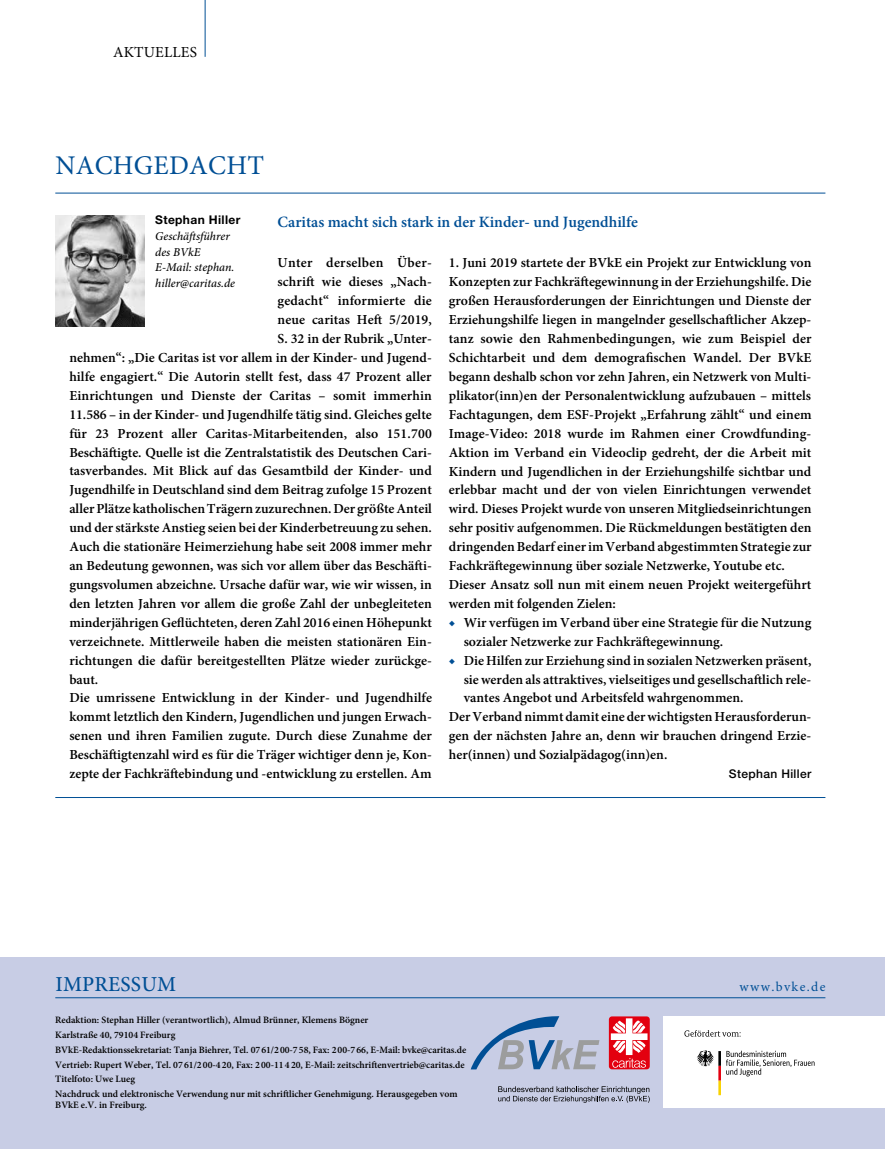
<style>
.page{position:relative;width:885px;height:1149px;background:#fff}
.page>*{position:absolute;margin:0;border:0;box-sizing:border-box;transform-origin:0 0}
.t1{font:27px "Minion Pro";letter-spacing:.01em;color:#004f95}
.t2{font:500 21.3px "Minion Pro";letter-spacing:.01em;color:#004f95}
.t3{font:600 15.75px "Minion Pro";color:#004f95}
.t4{font:15.3px "Minion Pro";letter-spacing:.01em;color:#000}
.t5{font:600 13.8px/18.9px "Minion Pro";color:#000}
.t6{font:600 13.8px "Minion Pro";letter-spacing:.02em;color:#000}
.t7{font:13.5px "Minion Pro";letter-spacing:.1em;color:#004f95}
.t8{font:italic 500 12px/15.8px "Minion Pro";color:#000}
.t9{font:500 12px "Helvetica Neue LT Std";letter-spacing:.03em;color:#000}
.t10{font:700 12px "Helvetica Neue LT Std";letter-spacing:.03em;color:#000}
.t11{font:600 9.75px/14.7px "Minion Pro";color:#000}
.s1{color:#004f95}
</style>
<div class="page">
<hr style="left:205px;top:0;width:1px;height:57px;background:#004f95">
<div style="left:0;top:957px;width:884px;height:191px;background:#c8cde5"></div>
<hr style="left:55px;top:996px;width:770px;height:1px;background:#004f95">
<svg style="left:471px;top:1016px;width:128px;height:53px"></svg>
<svg style="left:608px;top:1016px;width:41px;height:52px;background:#ed6d76"></svg>
<svg style="left:498px;top:1086px;width:151px;height:16px"></svg>
<div style="left:663px;top:1015px;width:221px;height:92px;background:#fff"></div>
<svg style="left:726px;top:1050px;width:88px;height:26px"></svg>
<svg style="left:697px;top:1050px;width:23px;height:44px"></svg>
<svg style="left:684px;top:1030px;width:56px;height:6px"></svg>
<hr style="left:55px;top:193px;width:770px;height:1px;background:#004f95">
<img style="left:55px;top:215px;width:90px;height:111px">
<hr style="left:55px;top:796px;width:770px;height:1px;background:#004f95">
<p class="t4" style="left:113px;top:42px;width:85px">AKTUELLES</p>
<h1 class="t1" style="left:55px;top:147px;width:210px">NACHGEDACHT</h1>
<p class="t10" style="left:155px;top:212px;width:87px">Stephan Hiller</p>
<p class="t8" style="left:155px;top:228px;width:81px">Geschäftsführer des BVkE<br>E-Mail: stephan. hiller@caritas.de</p>
<p class="t3" style="left:277px;top:210px;width:362px">Caritas macht sich stark in der Kinder- und Jugendhilfe</p>
<p class="t6" style="left:277px;top:253px;width:156px">Unter derselben Über-</p>
<p class="t5" style="left:277px;top:272px;width:154px">schrift wie dieses „Nach-</p>
<p class="t5" style="left:277px;top:291px;width:156px">gedacht“ informierte die</p>
<p class="t5" style="left:277px;top:310px;width:156px">neue caritas Heft 5/2019,</p>
<p class="t5" style="left:277px;top:329px;width:156px">S. 32 in der Rubrik „Unter-</p>
<p class="t5" style="left:69px;top:348px;width:364px">nehmen“: „Die Caritas ist vor allem in der Kinder- und Jugend-</p>
<p class="t5" style="left:69px;top:367px;width:364px">hilfe engagiert.“ Die Autorin stellt fest, dass 47 Prozent aller</p>
<p class="t5" style="left:69px;top:386px;width:364px">Einrichtungen und Dienste der Caritas – somit immerhin</p>
<p class="t5" style="left:69px;top:404px;width:364px">11.586 – in der Kinder- und Jugendhilfe tätig sind. Gleiches gelte</p>
<p class="t5" style="left:69px;top:423px;width:364px">für 23 Prozent aller Caritas-Mitarbeitenden, also 151.700</p>
<p class="t5" style="left:69px;top:442px;width:364px">Beschäftigte. Quelle ist die Zentralstatistik des Deutschen Cari-</p>
<p class="t5" style="left:69px;top:461px;width:364px">tasverbandes. Mit Blick auf das Gesamtbild der Kinder- und</p>
<p class="t5" style="left:69px;top:480px;width:364px">Jugendhilfe in Deutschland sind dem Beitrag zufolge 15 Prozent</p>
<p class="t5" style="left:69px;top:499px;width:364px">aller Plätze katholischen Trägern zuzurechnen. Der größte Anteil</p>
<p class="t5" style="left:69px;top:518px;width:364px">und der stärkste Anstieg seien bei der Kinderbetreuung zu sehen.</p>
<p class="t5" style="left:69px;top:537px;width:364px">Auch die stationäre Heimerziehung habe seit 2008 immer mehr</p>
<p class="t5" style="left:69px;top:556px;width:364px">an Bedeutung gewonnen, was sich vor allem über das Beschäfti-</p>
<p class="t5" style="left:69px;top:575px;width:364px">gungsvolumen abzeichne. Ursache dafür war, wie wir wissen, in</p>
<p class="t5" style="left:69px;top:593px;width:364px">den letzten Jahren vor allem die große Zahl der unbegleiteten</p>
<p class="t5" style="left:69px;top:612px;width:364px">minderjährigen Geflüchteten, deren Zahl 2016 einen Höhepunkt</p>
<p class="t5" style="left:69px;top:631px;width:364px">verzeichnete. Mittlerweile haben die meisten stationären Ein-</p>
<p class="t5" style="left:69px;top:650px;width:364px">richtungen die dafür bereitgestellten Plätze wieder zurückge-</p>
<p class="t5" style="left:69px;top:669px;width:30px">baut.</p>
<p class="t5" style="left:69px;top:688px;width:364px">Die umrissene Entwicklung in der Kinder- und Jugendhilfe</p>
<p class="t5" style="left:69px;top:707px;width:364px">kommt letztlich den Kindern, Jugendlichen und jungen Erwach-</p>
<p class="t5" style="left:69px;top:726px;width:364px">senen und ihren Familien zugute. Durch diese Zunahme der</p>
<p class="t5" style="left:69px;top:745px;width:364px">Beschäftigtenzahl wird es für die Träger wichtiger denn je, Kon-</p>
<p class="t5" style="left:69px;top:764px;width:364px">zepte der Fachkräftebindung und -entwicklung zu erstellen. Am</p>
<p class="t5" style="left:449px;top:253px;width:364px">1. Juni 2019 startete der BVkE ein Projekt zur Entwicklung von Konzepten zur Fachkräftegewinnung in der Erziehungshilfe. Die großen Herausforderungen der Einrichtungen und Dienste der Erziehungshilfe liegen in mangelnder gesellschaftlicher Akzep&shy;tanz sowie den Rahmenbedingungen, wie zum Beispiel der Schichtarbeit und dem demografischen Wandel. Der BVkE begann deshalb schon vor zehn Jahren, ein Netzwerk von Multi&shy;plikator(inn)en der Personalentwicklung aufzubauen – mittels Fachtagungen, dem ESF-Projekt „Erfahrung zählt“ und einem Image-Video: 2018 wurde im Rahmen einer Crowdfunding-Aktion im Verband ein Videoclip gedreht, der die Arbeit mit Kindern und Jugendlichen in der Erziehungshilfe sichtbar und erlebbar macht und der von vielen Einrichtungen verwendet wird. Dieses Projekt wurde von unseren Mitgliedseinrichtungen sehr positiv aufgenommen. Die Rückmeldungen bestätigten den dringenden Bedarf einer im Verband abgestimmten Strategie zur Fachkräftegewinnung über soziale Netzwerke, Youtube etc.<br>Dieser Ansatz soll nun mit einem neuen Projekt weitergeführt werden mit folgenden Zielen:</p>
<p class="t5" style="left:463px;top:612px;width:349px;text-indent:-15px"><span class="s1">◆</span> Wir verfügen im Verband über eine Strategie für die Nutzung sozialer Netzwerke zur Fachkräftegewinnung.</p>
<p class="t5" style="left:449px;top:650px;width:364px"><span class="s1">◆</span> Die Hilfen zur Erziehung sind in sozialen Netzwerken präsent,</p>
<p class="t5" style="left:463px;top:669px;width:349px">sie werden als attraktives, vielseitiges und gesellschaftlich rele-</p>
<p class="t5" style="left:463px;top:688px;width:281px">vantes Angebot und Arbeitsfeld wahrgenommen.</p>
<p class="t5" style="left:449px;top:707px;width:364px">Der Verband nimmt damit eine der wichtigsten Herausforderun-</p>
<p class="t5" style="left:449px;top:726px;width:364px">gen der nächsten Jahre an, denn wir brauchen dringend Erzie-</p>
<p class="t5" style="left:449px;top:745px;width:220px">her(innen) und Sozialpädagog(inn)en.</p>
<p class="t9" style="left:728px;top:766px;width:84px">Stephan Hiller</p>
<h2 class="t2" style="left:55px;top:968px;width:122px">IMPRESSUM</h2>
<p class="t7" style="left:739px;top:976px;width:87px">www.bvke.de</p>
<p class="t11" style="left:55px;top:1012px;width:412px">Redaktion: Stephan Hiller (verantwortlich), Almud Brünner, Klemens Bögner<br>Karlstraße 40, 79104 Freiburg<br>BVkE-Redaktionssekretariat: Tanja Biehrer, Tel. 0761/200-758, Fax: 200-766, E-Mail: bvke@caritas.de Vertrieb: Rupert Weber, Tel. 07 61/2 00-4 20, Fax: 2 00-11 4 20, E-Mail: zeitschriftenvertrieb@caritas.de Titelfoto: Uwe Lueg<br>Nachdruck und elektronische Verwendung nur mit schriftlicher Genehmigung. Herausgegeben vom</p>
<p class="t11" style="left:55px;top:1096px;width:93px">BVkE e.V. in Freiburg.</p>
</div>
